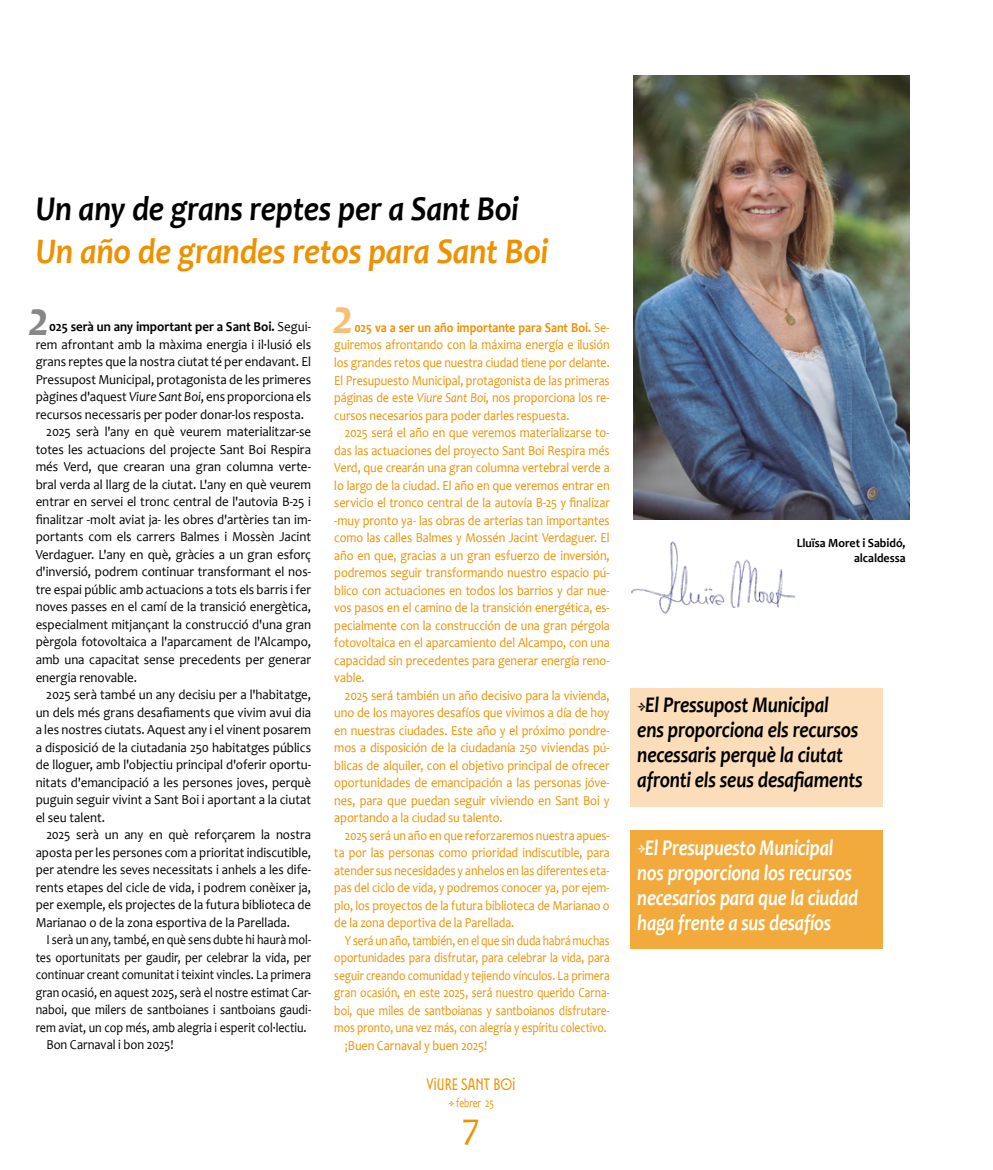
<style>
.page{position:relative;width:993px;height:1170px;background:#fff}
.page>*{position:absolute;margin:0;border:0;box-sizing:border-box;transform-origin:0 0}
.t1{font:italic 700 50px "Candara";color:#f7bf75;scale:.95 1}
.t2{font:italic 700 50px "Candara";color:#878787;scale:.95 1}
.t3{font:37.5px "Candara";color:#ee9100}
.t4{font:italic 700 36.25px "Candara";letter-spacing:-.01em;color:#ee9100;scale:.9 1}
.t5{font:italic 700 35px "Candara";letter-spacing:-.005em;color:#000;scale:.9 1}
.t6{font:italic 700 22.5px/25px "Candara";letter-spacing:-.01em;color:#000;scale:.85 1}
.t7{font:italic 700 22.5px/25px "Candara";letter-spacing:-.01em;color:#fff;scale:.82 1}
.t8{font:16.25px "Santboiana Sans";color:#ee9100;scale:.9 1}
.t9{font:13.75px "Candara";color:#000;scale:.94 1}
.t10{font:13.75px/17.5px "Candara";letter-spacing:-.005em;color:#ee9100;text-align:justify;scale:.89 1}
.t11{font:13.75px/17.5px "Candara";letter-spacing:-.005em;color:#ee9100;text-align:justify;scale:.88 1}
.t12{font:13.75px/17.5px "Candara";letter-spacing:-.005em;color:#ee9100;text-align:justify;scale:.9 1}
.t13{font:13.75px "Candara";letter-spacing:-.005em;color:#ee9100;scale:.84 1}
.t14{font:13.75px "Candara";color:#000;scale:.88 1}
.t15{font:13.75px "Candara";color:#000;scale:.93 1}
.t16{font:700 13.75px "Candara";color:#000;scale:.94 1}
.t17{font:13.75px "Candara";color:#000;scale:.91 1}
.t18{font:700 12.5px/15px "Candara";color:#000;text-align:right;scale:.95 1}
.t19{font:12.5px "Candara";color:#ee9100;scale:.75 1}
.s1{font-weight:400}
.s2{font-style:italic}
.s3{font-weight:700}
</style>
<div class="page">
<img style="left:633px;top:76px;width:275px;height:444px">
<div style="left:630px;top:688px;width:252px;height:118px;background:#fbdeb9"></div>
<div style="left:630px;top:830px;width:252px;height:119px;background:#f1aa3b"></div>
<img style="left:631px;top:541px;width:164px;height:73px">
<h3 class="t5" style="left:36px;top:186px;width:538px">Un any de grans reptes per a Sant Boi</h3>
<h3 class="t4" style="left:36px;top:229px;width:571px">Un año de grandes retos para Sant Boi</h3>
<h1 class="t1" style="left:332px;top:286px;width:24px">2</h1>
<h1 class="t2" style="left:28px;top:287px;width:24px">2</h1>
<p class="t16" style="left:49px;top:318px;width:280px">025 serà un any important per a Sant Boi. <span class="s1">Segui-</span></p>
<p class="t9" style="left:36px;top:336px;width:294px">rem afrontant amb la màxima energia i il·lusió els</p>
<p class="t9" style="left:36px;top:353px;width:294px">grans reptes que la nostra ciutat té per endavant. El</p>
<p class="t9" style="left:36px;top:371px;width:294px">Pressupost Municipal, protagonista de les primeres</p>
<p class="t9" style="left:36px;top:388px;width:294px">pàgines d'aquest <span class="s2">Viure Sant Boi</span>, ens proporciona els</p>
<p class="t9" style="left:36px;top:406px;width:287px">recursos necessaris per poder donar-los resposta.</p>
<p class="t9" style="left:46px;top:423px;width:283px">2025 serà l'any en què veurem materialitzar-se</p>
<p class="t9" style="left:36px;top:441px;width:294px">totes les actuacions del projecte Sant Boi Respira</p>
<p class="t9" style="left:36px;top:458px;width:294px">més Verd, que crearan una gran columna verte-</p>
<p class="t9" style="left:36px;top:476px;width:294px">bral verda al llarg de la ciutat. L'any en què veurem</p>
<p class="t9" style="left:36px;top:493px;width:294px">entrar en servei el tronc central de l'autovia B-25 i</p>
<p class="t9" style="left:36px;top:511px;width:294px">finalitzar -molt aviat ja- les obres d'artèries tan im-</p>
<p class="t9" style="left:36px;top:528px;width:294px">portants com els carrers Balmes i Mossèn Jacint</p>
<p class="t9" style="left:36px;top:546px;width:294px">Verdaguer. L'any en què, gràcies a un gran esforç</p>
<p class="t9" style="left:36px;top:563px;width:294px">d'inversió, podrem continuar transformant el nos-</p>
<p class="t9" style="left:36px;top:581px;width:294px">tre espai públic amb actuacions a tots els barris i fer</p>
<p class="t9" style="left:36px;top:598px;width:294px">noves passes en el camí de la transició energètica,</p>
<p class="t9" style="left:36px;top:616px;width:294px">especialment mitjançant la construcció d'una gran</p>
<p class="t9" style="left:36px;top:633px;width:294px">pèrgola fotovoltaica a l'aparcament de l'Alcampo,</p>
<p class="t9" style="left:36px;top:651px;width:294px">amb una capacitat sense precedents per generar</p>
<p class="t9" style="left:36px;top:668px;width:109px">energia renovable.</p>
<p class="t9" style="left:46px;top:686px;width:283px">2025 serà també un any decisiu per a l'habitatge,</p>
<p class="t9" style="left:36px;top:703px;width:294px">un dels més grans desafiaments que vivim avui dia</p>
<p class="t9" style="left:36px;top:721px;width:294px">a les nostres ciutats. Aquest any i el vinent posarem</p>
<p class="t9" style="left:36px;top:738px;width:294px">a disposició de la ciutadania 250 habitatges públics</p>
<p class="t9" style="left:36px;top:756px;width:294px">de lloguer, amb l'objectiu principal d'oferir oportu-</p>
<p class="t9" style="left:36px;top:773px;width:294px">nitats d'emancipació a les persones joves, perquè</p>
<p class="t9" style="left:36px;top:791px;width:294px">puguin seguir vivint a Sant Boi i aportant a la ciutat</p>
<p class="t9" style="left:36px;top:808px;width:75px">el seu talent.</p>
<p class="t15" style="left:46px;top:826px;width:286px">2025 serà un any en què reforçarem la nostra</p>
<p class="t15" style="left:36px;top:843px;width:297px">aposta per les persones com a prioritat indiscutible,</p>
<p class="t15" style="left:36px;top:861px;width:297px">per atendre les seves necessitats i anhels a les dife-</p>
<p class="t15" style="left:36px;top:878px;width:297px">rents etapes del cicle de vida, i podrem conèixer ja,</p>
<p class="t15" style="left:36px;top:896px;width:297px">per exemple, els projectes de la futura biblioteca de</p>
<p class="t15" style="left:36px;top:913px;width:275px">Marianao o de la zona esportiva de la Parellada.</p>
<p class="t14" style="left:46px;top:931px;width:302px">I serà un any, també, en què sens dubte hi haurà mol-</p>
<p class="t14" style="left:36px;top:948px;width:314px">tes oportunitats per gaudir, per celebrar la vida, per</p>
<p class="t14" style="left:36px;top:966px;width:314px">continuar creant comunitat i teixint vincles. La primera</p>
<p class="t14" style="left:36px;top:983px;width:314px">gran ocasió, en aquest 2025, serà el nostre estimat Car-</p>
<p class="t14" style="left:36px;top:1001px;width:314px">naboi, que milers de santboianes i santboians gaudi-</p>
<p class="t14" style="left:36px;top:1018px;width:309px">rem aviat, un cop més, amb alegria i esperit col·lectiu.</p>
<p class="t17" style="left:46px;top:1036px;width:141px">Bon Carnaval i bon 2025!</p>
<p class="t11" style="left:334px;top:318px;width:314px;text-indent:20px"><span class="s3">025 va a ser un año importante para Sant Boi.</span> Se&shy;guiremos afrontando con la máxima energía e ilusión los grandes retos que nuestra ciudad tiene por delante.<br>El Presupuesto Municipal, protagonista de las primeras páginas de este <span class="s2">Viure Sant Boi</span>, nos proporciona los re&shy;cursos necesarios para poder darles respuesta.</p>
<p class="t10" style="left:334px;top:423px;width:311px;text-indent:11px">2025 será el año en que veremos materializarse to&shy;das las actuaciones del proyecto Sant Boi Respira més Verd, que crearán una gran columna vertebral verde a lo largo de la ciudad. El año en que veremos entrar en servicio el tronco central de la autovía B-25 y finalizar -muy pronto ya- las obras de arterias tan importantes como las calles Balmes y Mossén Jacint Verdaguer. El año en que, gracias a un gran esfuerzo de inversión, podremos seguir transformando nuestro espacio pú&shy;blico con actuaciones en todos los barrios y dar nue&shy;vos pasos en el camino de la transición energética, es&shy;pecialmente con la construcción de una gran pérgola fotovoltaica en el aparcamiento del Alcampo, con una capacidad sin precedentes para generar energía reno&shy;vable.</p>
<p class="t12" style="left:334px;top:686px;width:307px;text-indent:11px">2025 será también un año decisivo para la vivienda, uno de los mayores desafíos que vivimos a día de hoy en nuestras ciudades. Este año y el próximo pondre&shy;mos a disposición de la ciudadanía 250 viviendas pú&shy;blicas de alquiler, con el objetivo principal de ofrecer oportunidades de emancipación a las personas jóve&shy;nes, para que puedan seguir viviendo en Sant Boi y aportando a la ciudad su talento.</p>
<p class="t11" style="left:334px;top:826px;width:314px;text-indent:11px">2025 será un año en que reforzaremos nuestra apues&shy;ta por las personas como prioridad indiscutible, para atender sus necesidades y anhelos en las diferentes eta&shy;pas del ciclo de vida, y podremos conocer ya, por ejem&shy;plo, los proyectos de la futura biblioteca de Marianao o de la zona deportiva de la Parellada.</p>
<p class="t13" style="left:345px;top:931px;width:316px">Y será un año, también, en el que sin duda habrá muchas</p>
<p class="t13" style="left:334px;top:949px;width:329px">oportunidades para disfrutar, para celebrar la vida, para</p>
<p class="t13" style="left:334px;top:966px;width:329px">seguir creando comunidad y tejiendo vínculos. La primera</p>
<p class="t13" style="left:334px;top:984px;width:329px">gran ocasión, en este 2025, será nuestro querido Carna-</p>
<p class="t13" style="left:334px;top:1001px;width:329px">boi, que miles de santboianas y santboianos disfrutare-</p>
<p class="t13" style="left:334px;top:1019px;width:325px">mos pronto, una vez más, con alegría y espíritu colectivo.</p>
<p class="t12" style="left:345px;top:1036px;width:159px">¡Buen Carnaval y buen 2025!</p>
<p class="t8" style="left:426px;top:1074px;width:101px">VIURE SANT BOI</p>
<p class="t19" style="left:456px;top:1094px;width:52px">febrer 25</p>
<h2 class="t3" style="left:462px;top:1103px;width:19px">7</h2>
<p class="t18" style="left:796px;top:535px;width:116px">Lluïsa Moret i Sabidó, alcaldessa</p>
<h3 class="t6" style="left:637px;top:692px;width:267px;text-indent:8px">El Pressupost Municipal<br>ens proporciona els recursos necessaris perquè la ciutat afronti els seus desafiaments</h3>
<h3 class="t7" style="left:637px;top:834px;width:271px;text-indent:8px">El Presupuesto Municipal nos proporciona los recursos necesarios para que la ciudad haga frente a sus desafíos</h3>
</div>
